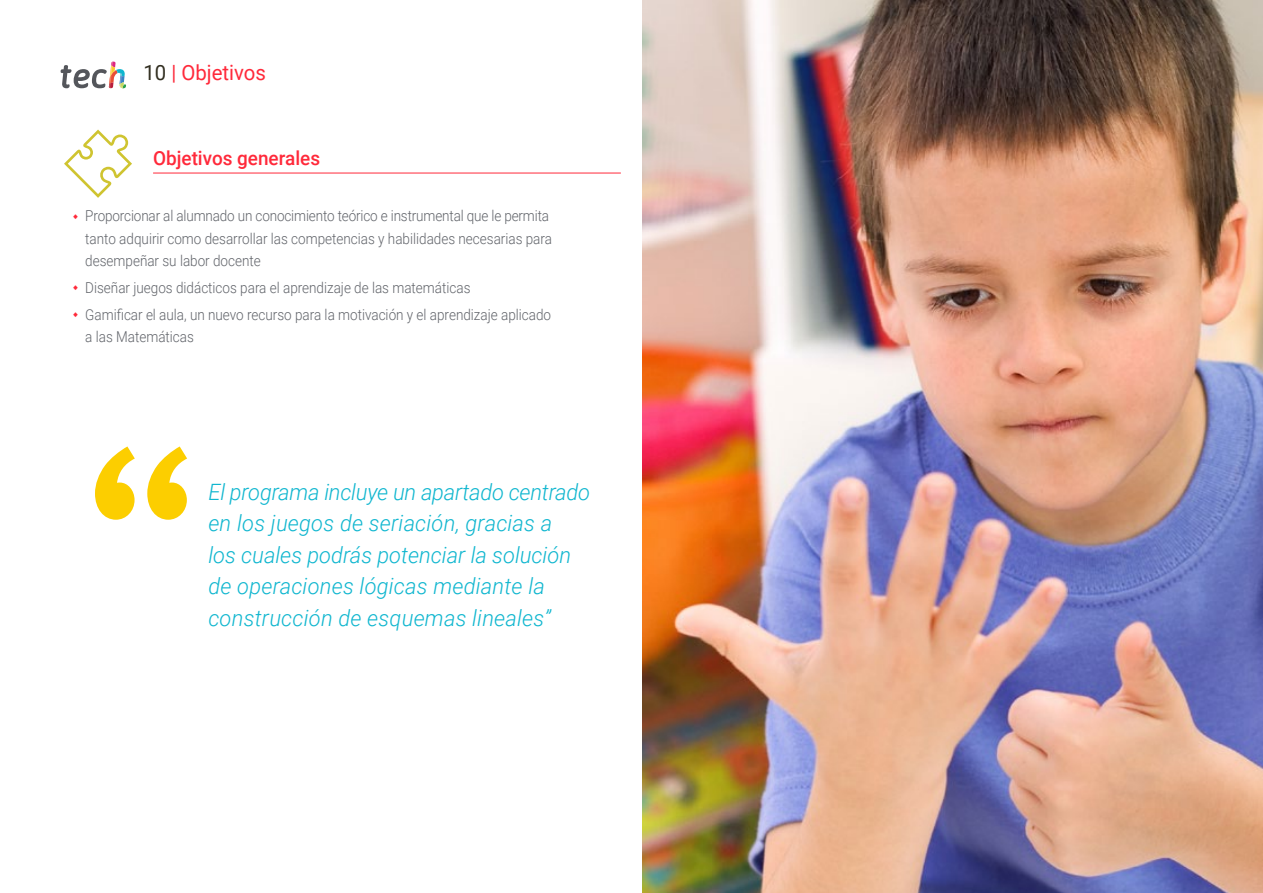
<style>
.page{position:relative;width:1263px;height:893px;background:#fff}
.page>*{position:absolute;margin:0;border:0;box-sizing:border-box;transform-origin:0 0}
.t1{font:italic 300 22.5px/31.5px "Roboto";letter-spacing:.01em;color:#0fb6cf}
.t2{font:21px "Roboto";color:#ff293a}
.t3{font:500 19.5px "Roboto";color:#ff293a}
.t4{font:300 15px/22.5px "Roboto";color:#61646a;scale:.9 1}
.s1{color:#312e20}
.s2{color:#fc2a3b}
</style>
<div class="page">
<hr style="left:153px;top:173px;width:468px;height:1px;background:#ff293a">
<svg style="left:64px;top:130px;width:68px;height:68px"></svg>
<svg style="left:95px;top:446px;width:92px;height:74px"></svg>
<img style="left:642px;top:0;width:621px;height:893px">
<svg style="left:61px;top:62px;width:65px;height:27px"></svg>
<h2 class="t2" style="left:144px;top:57px;width:124px"><span class="s1">10</span> <span class="s2">|</span> Objetivos</h2>
<h3 class="t3" style="left:153px;top:144px;width:169px">Objetivos generales</h3>
<p class="t4" style="left:85px;top:204px;width:520px">Proporcionar al alumnado un conocimiento teórico e instrumental que le permita tanto adquirir como desarrollar las competencias y habilidades necesarias para desempeñar su labor docente</p>
<p class="t4" style="left:85px;top:274px;width:519px;line-height:26.7px">Diseñar juegos didácticos para el aprendizaje de las matemáticas<br>Gamificar el aula, un nuevo recurso para la motivación y el aprendizaje aplicado</p>
<p class="t4" style="left:85px;top:325px;width:122px">a las Matemáticas</p>
<h1 class="t1" style="left:208px;top:475px;width:383px">El programa incluye un apartado centrado en los juegos de seriación, gracias a<br>los cuales podrás potenciar la solución de operaciones lógicas mediante la construcción de esquemas lineales”</h1>
</div>
